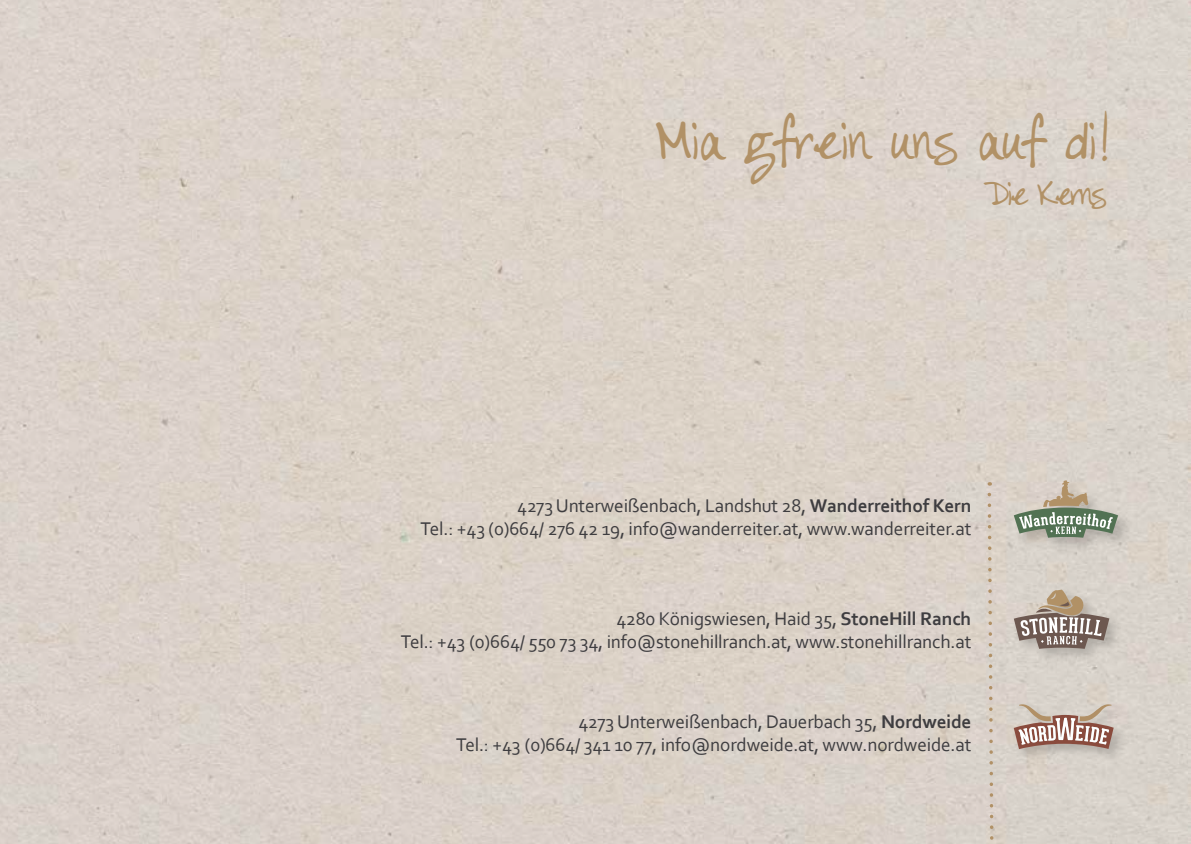
<style>
.page{position:relative;width:1191px;height:844px;background:#fff}
.page>*{position:absolute;margin:0;border:0;box-sizing:border-box;transform-origin:0 0}
.t1{font:47.25px "DJB Color Me Chic";color:#b19166}
.t2{font:29.75px "DJB Color Me Chic";letter-spacing:-.06em;color:#b19166}
.t3{font:19.25px/23.1px "Corbel";letter-spacing:-.01em;color:#3e3d40;text-align:right}
.s1{font-weight:700}
</style>
<div class="page">
<div style="left:0;top:0;width:1191px;height:843px;background:#dbd2c9"></div>
<svg style="left:985px;top:491px;width:10px;height:353px"></svg>
<div style="left:1012px;top:478px;width:121px;height:74px;background:#000;opacity:.17"></div>
<svg style="left:1013px;top:479px;width:105px;height:58px"></svg>
<div style="left:1012px;top:702px;width:116px;height:61px;background:#000;opacity:.17"></div>
<svg style="left:1013px;top:704px;width:100px;height:45px"></svg>
<div style="left:1012px;top:587px;width:111px;height:75px;background:#000;opacity:.17"></div>
<svg style="left:1013px;top:589px;width:96px;height:59px"></svg>
<h1 class="t1" style="left:656px;top:114px;width:455px">Mia gfrein uns auf di!</h1>
<h2 class="t2" style="left:983px;top:177px;width:124px">Die Kerns</h2>
<p class="t3" style="left:420px;top:493px;width:552px">4273 Unterweißenbach, Landshut 28, <span class="s1">Wanderreithof Kern<br></span>Tel.: +43 (0)664/ 276 42 19, info@wanderreiter.at, www.wanderreiter.at</p>
<p class="t3" style="left:401px;top:606px;width:572px">4280 Königswiesen, Haid 35, <span class="s1">StoneHill Ranch<br></span>Tel.: +43 (0)664/ 550 73 34, info@stonehillranch.at, www.stonehillranch.at</p>
<p class="t3" style="left:456px;top:709px;width:517px">4273 Unterweißenbach, Dauerbach 35, <span class="s1">Nordweide<br></span>Tel.: +43 (0)664/ 341 10 77, info@nordweide.at, www.nordweide.at</p>
</div>
